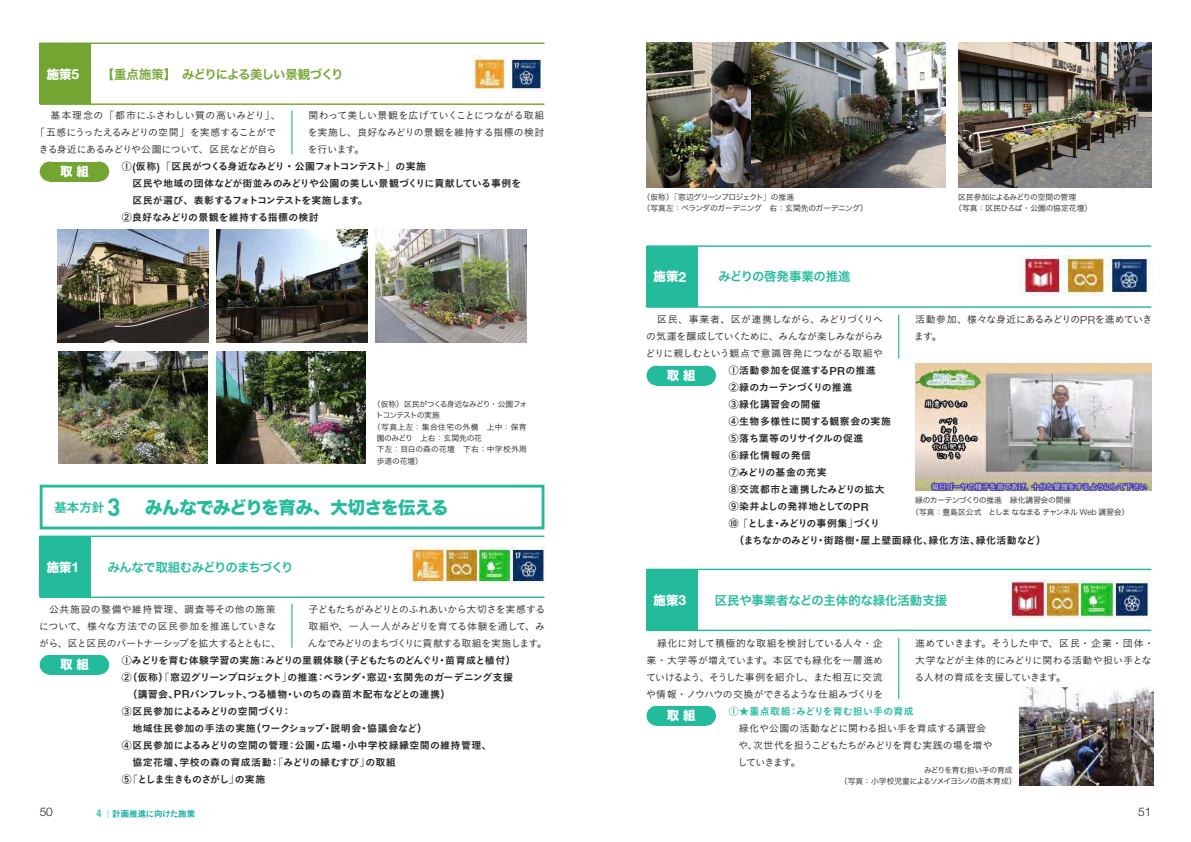
<style>
.page{position:relative;width:1191px;height:842px;background:#fff}
.page>*{position:absolute;margin:0;border:0;box-sizing:border-box;transform-origin:0 0}
.t1{font:17.4px "Hira Kaku Std N W8";letter-spacing:-.025em;color:#24bb9d}
.t2{font:12.4px "Hiragino Sans Pr 6 N W6";letter-spacing:-.07em;color:#73a532}
.t3{font:12.4px "Hira Kaku Std N W8";letter-spacing:.155em;color:#fff}
.t4{font:12.4px "Hiragino Sans Pr 6 N W6";color:#24bb9d}
.t5{font:12.4px "Hiragino Sans Pr 6 N W6";letter-spacing:-.06em;color:#24bb9d}
.t6{font:12.4px "Hiragino Sans Pr 6 N W6";letter-spacing:-.02em;color:#24bb9d}
.t7{font:300 11.9px "Helvetica Neue LT Pro";color:#231f20}
.t8{font:9.9px/17px "Koburina Go Std W3";letter-spacing:-.025em;color:#231f20;text-align:justify}
.t9{font:9.9px/17px "Koburina Go Std W6";letter-spacing:.02em;color:#231f20}
.t10{font:9.9px/17px "Koburina Go Std W6";letter-spacing:-.005em;color:#231f20}
.t11{font:9.9px/17px "Koburina Go Std W3";letter-spacing:-.045em;color:#231f20}
.t12{font:9.9px/17px "Koburina Go Std W3";letter-spacing:.005em;color:#231f20;text-align:center}
.t13{font:9.9px/17px "Koburina Go Std W3";letter-spacing:-.06em;color:#231f20}
.t14{font:9.9px "Koburina Go Std W6";letter-spacing:.02em;color:#24bb9d}
.t15{font:8.5px "Koburina Go Std W6";letter-spacing:-.035em;color:#00a99d}
.t16{font:7.8px/11.3px "Hiragino Sans Pr 6 N W3";letter-spacing:-.03em;color:#231f20}
.t17{font:7.8px/11.3px "Hiragino Sans Pr 6 N W3";letter-spacing:-.055em;color:#231f20}
.t18{font:7.8px "Hiragino Sans Pr 6 N W3";letter-spacing:-.065em;color:#231f20}
.t19{font:7.8px "Hiragino Sans Pr 6 N W3";letter-spacing:.055em;color:#231f20}
.t20{font:7.8px "Hiragino Sans Pr 6 N W3";letter-spacing:.02em;color:#231f20}
.t21{font:7.8px "Hiragino Sans Pr 6 N W3";letter-spacing:-.115em;color:#231f20}
.s1{font-family:"Helvetica Neue LT Pro";font-weight:700;font-size:13.9px}
.s2{font-family:"Ryumin Pro";font-weight:700}
.s3{font-family:"Helvetica Neue LT Pro";font-weight:500;font-size:11.1px}
.s4{font-family:"DIN";font-weight:700;font-size:24.8px}
.s5{font-family:"Ryumin Pro";font-weight:300}
.s6{font-family:"Helvetica Neue LT Pro";font-weight:300;font-size:11.1px}
.s7{font-family:"Helvetica Neue LT Pro";font-weight:300;font-size:8.4px}
.s8{font-family:"Avenir Next Condensed";font-weight:500;font-size:10.6px}
</style>
<div class="page">
<div style="left:40px;top:43px;width:51px;height:61px;background:#73a532"></div>
<div style="left:40px;top:536px;width:51px;height:61px;background:#24bb9d"></div>
<div style="left:646px;top:246px;width:51px;height:61px;background:#24bb9d"></div>
<div style="left:646px;top:569px;width:51px;height:61px;background:#24bb9d"></div>
<hr style="left:40px;top:103px;width:504px;height:2px;background:#73a532">
<hr style="left:40px;top:596px;width:504px;height:2px;background:#24bb9d">
<hr style="left:646px;top:306px;width:505px;height:2px;background:#24bb9d">
<hr style="left:646px;top:630px;width:505px;height:1px;background:#24bb9d">
<hr style="left:40px;top:43px;width:504px;height:1px;background:#73a532">
<hr style="left:40px;top:536px;width:504px;height:1px;background:#24bb9d">
<hr style="left:646px;top:245px;width:505px;height:2px;background:#24bb9d">
<hr style="left:646px;top:569px;width:505px;height:1px;background:#24bb9d">
<hr style="left:292px;top:110px;width:1px;height:44px;background:#00a99d">
<hr style="left:292px;top:604px;width:1px;height:44px;background:#00a99d">
<hr style="left:898px;top:315px;width:1px;height:44px;background:#00a99d">
<hr style="left:898px;top:638px;width:1px;height:61px;background:#00a99d">
<div style="left:50px;top:162px;width:49px;height:19px;background:#73a532"></div>
<div style="left:40px;top:162px;width:20px;height:19px;background:#73a532;border-radius:50%"></div>
<div style="left:89px;top:162px;width:20px;height:19px;background:#73a532;border-radius:50%"></div>
<div style="left:50px;top:655px;width:49px;height:20px;background:#24bb9d"></div>
<div style="left:40px;top:655px;width:20px;height:20px;background:#24bb9d;border-radius:50%"></div>
<div style="left:89px;top:655px;width:20px;height:20px;background:#24bb9d;border-radius:50%"></div>
<div style="left:656px;top:366px;width:50px;height:19px;background:#24bb9d"></div>
<div style="left:646px;top:366px;width:20px;height:19px;background:#24bb9d;border-radius:50%"></div>
<div style="left:696px;top:366px;width:20px;height:19px;background:#24bb9d;border-radius:50%"></div>
<div style="left:656px;top:706px;width:50px;height:20px;background:#24bb9d"></div>
<div style="left:646px;top:706px;width:20px;height:20px;background:#24bb9d;border-radius:50%"></div>
<div style="left:696px;top:706px;width:20px;height:20px;background:#24bb9d;border-radius:50%"></div>
<div style="left:40px;top:485px;width:504px;height:44px;border:3px solid #24bb9d"></div>
<img style="left:57px;top:229px;width:152px;height:114px">
<img style="left:216px;top:229px;width:152px;height:114px">
<img style="left:375px;top:229px;width:152px;height:114px">
<img style="left:58px;top:351px;width:150px;height:112px">
<img style="left:216px;top:351px;width:150px;height:112px">
<img style="left:472px;top:56px;width:71px;height:35px">
<img style="left:410px;top:546px;width:134px;height:38px">
<img style="left:646px;top:43px;width:299px;height:144px">
<img style="left:958px;top:43px;width:193px;height:144px">
<img style="left:1019px;top:255px;width:134px;height:40px">
<img style="left:915px;top:363px;width:236px;height:128px">
<img style="left:1008px;top:581px;width:141px;height:38px">
<img style="left:1019px;top:687px;width:134px;height:98px">
<p class="t3" style="left:47px;top:67px;width:34px">施策<span class="s1">5</span></p>
<p class="t2" style="left:102px;top:63px;width:243px">【重点施策】　みどりによる美しい景観づくり</p>
<p class="t8" style="left:35px;top:107px;width:247px;text-align:center">　基本理念の<span class="s2">「</span>都市にふさわしい質の高いみどり<span class="s2">」</span>、<span class="s2">「</span>五感にうったえるみどりの空間<span class="s2">」</span>を実感することができる身近にあるみどりや公園について、区民などが自ら</p>
<p class="t8" style="left:308px;top:107px;width:238px">関わって美しい景観を広げていくことにつながる取組を実施し、良好なみどりの景観を維持する指標の検討を行います。</p>
<p class="t3" style="left:60px;top:165px;width:30px">取組</p>
<p class="t10" style="left:122px;top:158px;width:401px">①<span class="s3">(</span>仮称<span class="s3">)</span><span class="s2">「</span>区民がつくる身近なみどり・公園フォトコンテスト<span class="s2">」</span>の実施<br>　区民や地域の団体などが街並みのみどりや公園の美しい景観づくりに貢献している事例を　区民が選び、表彰するフォトコンテストを実施します。<br>②良好なみどりの景観を維持する指標の検討</p>
<p class="t18" style="left:373px;top:397px;width:156px">（仮称）区民がつくる身近なみどり・公園フォ</p>
<p class="t21" style="left:376px;top:408px;width:65px">トコンテストの実施</p>
<p class="t19" style="left:373px;top:420px;width:155px">（写真上左：集合住宅の外構　上中：保育</p>
<p class="t16" style="left:377px;top:432px;width:107px">園のみどり　上右：玄関先の花</p>
<p class="t20" style="left:377px;top:442px;width:152px">下左：目白の森の花壇　下右：中学校外周</p>
<p class="t16" style="left:377px;top:454px;width:48px">歩道の花壇）</p>
<p class="t6" style="left:55px;top:496px;width:68px">基本方針 <span class="s4">3</span></p>
<h1 class="t1" style="left:145px;top:498px;width:305px">みんなでみどりを育み、大切さを伝える</h1>
<p class="t3" style="left:47px;top:560px;width:34px">施策<span class="s1">1</span></p>
<p class="t5" style="left:108px;top:556px;width:187px">みんなで取組むみどりのまちづくり</p>
<p class="t12" style="left:39px;top:600px;width:243px">公共施設の整備や維持管理、調査等その他の施策<br>について、様々な方法での区民参加を推進していきながら、区と区民のパートナーシップを拡大するとともに、</p>
<p class="t11" style="left:308px;top:600px;width:241px">子どもたちがみどりとのふれあいから大切さを実感する取組や、一人一人がみどりを育てる体験を通して、みんなでみどりのまちづくりに貢献する取組を実施します。</p>
<p class="t3" style="left:60px;top:658px;width:30px">取組</p>
<p class="t9" style="left:122px;top:651px;width:395px">①みどりを育む体験学習の実施：みどりの里親体験（子どもたちのどんぐり・苗育成と植付）②（仮称）<span class="s2">「</span>窓辺グリーンプロジェクト<span class="s2">」</span>の推進：ベランダ・窓辺・玄関先のガーデニング支援　（講習会、<span class="s3">PR</span>パンフレット、つる植物・いのちの森苗木配布などとの連携）<br>③区民参加によるみどりの空間づくり：<br>　地域住民参加の手法の実施（ワークショップ・説明会・協議会など）<br>④区民参加によるみどりの空間の管理：公園・広場・小中学校緑縁空間の維持管理、<br>　協定花壇、学校の森の育成活動：<span class="s2">「</span>みどりの縁むすび<span class="s2">」</span>の取組<br>⑤<span class="s2">「</span>としま生きものさがし<span class="s2">」</span>の実施</p>
<p class="t17" style="left:642px;top:191px;width:227px">（仮称）<span class="s5">「</span>窓辺グリーンプロジェクト<span class="s5">」</span>の推進<br>（写真左：ベランダのガーデニング　右：玄関先のガーデニング）</p>
<p class="t16" style="left:954px;top:191px;width:140px;text-indent:4px">区民参加によるみどりの空間の管理<br>（写真：区民ひろば・公園の協定花壇）</p>
<p class="t3" style="left:653px;top:270px;width:34px">施策<span class="s1">2</span></p>
<p class="t6" style="left:718px;top:266px;width:134px">みどりの啓発事業の推進</p>
<p class="t8" style="left:645px;top:311px;width:239px">　区民、事業者、区が連携しながら、みどりづくりへの気運を醸成していくために、みんなが楽しみながらみどりに親しむという観点で意識啓発につながる取組や</p>
<p class="t13" style="left:914px;top:311px;width:239px">活動参加、様々な身近にあるみどりの<span class="s6">PR</span>を進めていきます。</p>
<p class="t3" style="left:667px;top:369px;width:30px">取組</p>
<p class="t3" style="left:653px;top:593px;width:34px">施策<span class="s1">3</span></p>
<p class="t9" style="left:728px;top:362px;width:319px">①活動参加を促進する<span class="s3">PR</span>の推進<br>②緑のカーテンづくりの推進<br>③緑化講習会の開催<br>④生物多様性に関する観察会の実施<br>⑤落ち葉等のリサイクルの促進<br>⑥緑化情報の発信<br>⑦みどりの基金の充実<br>⑧交流都市と連携したみどりの拡大<br>⑨染井よしの発祥地としての<span class="s3">PR<br></span>⑩<span class="s2">「</span>としま・みどりの事例集<span class="s2">」</span>づくり<br>　（まちなかのみどり・街路樹・屋上壁面緑化、緑化方法、緑化活動など）</p>
<p class="t16" style="left:911px;top:494px;width:219px;text-indent:4px">緑のカーテンづくりの推進　緑化講習会の開催<br>（写真：豊島区公式　としまななまるチャンネル <span class="s7">Web</span> 講習会）</p>
<p class="t4" style="left:715px;top:589px;width:234px">区民や事業者などの主体的な緑化活動支援</p>
<p class="t8" style="left:646px;top:634px;width:239px">　緑化に対して積極的な取組を検討している人々・企業・大学等が増えています。本区でも緑化を一層進めていけるよう、そうした事例を紹介し、また相互に交流や情報・ノウハウの交換ができるような仕組みづくりを</p>
<p class="t8" style="left:914px;top:634px;width:241px;text-align:left">進めていきます。そうした中で、区民・企業・団体・大学などが主体的にみどりに関わる活動や担い手となる人材の育成を支援していきます。</p>
<p class="t3" style="left:667px;top:709px;width:30px">取組</p>
<p class="t14" style="left:729px;top:703px;width:186px">①★重点取組：みどりを育む担い手の育成</p>
<p class="t8" style="left:737px;top:719px;width:256px;text-align:left">緑化や公園の活動などに関わる担い手を育成する講習会や、次世代を担うこどもたちがみどりを育む実践の場を増やしていきます。</p>
<p class="t16" style="left:840px;top:764px;width:178px;text-indent:84px">みどりを育む担い手の育成（写真：小学校児童によるソメイヨシノの苗木育成）</p>
<p class="t7" style="left:40px;top:805px;width:15px">50</p>
<p class="t15" style="left:96px;top:807px;width:100px"><span class="s8">4</span> │計画推進に向けた施策</p>
<p class="t7" style="left:1138px;top:805px;width:15px">51</p>
</div>
